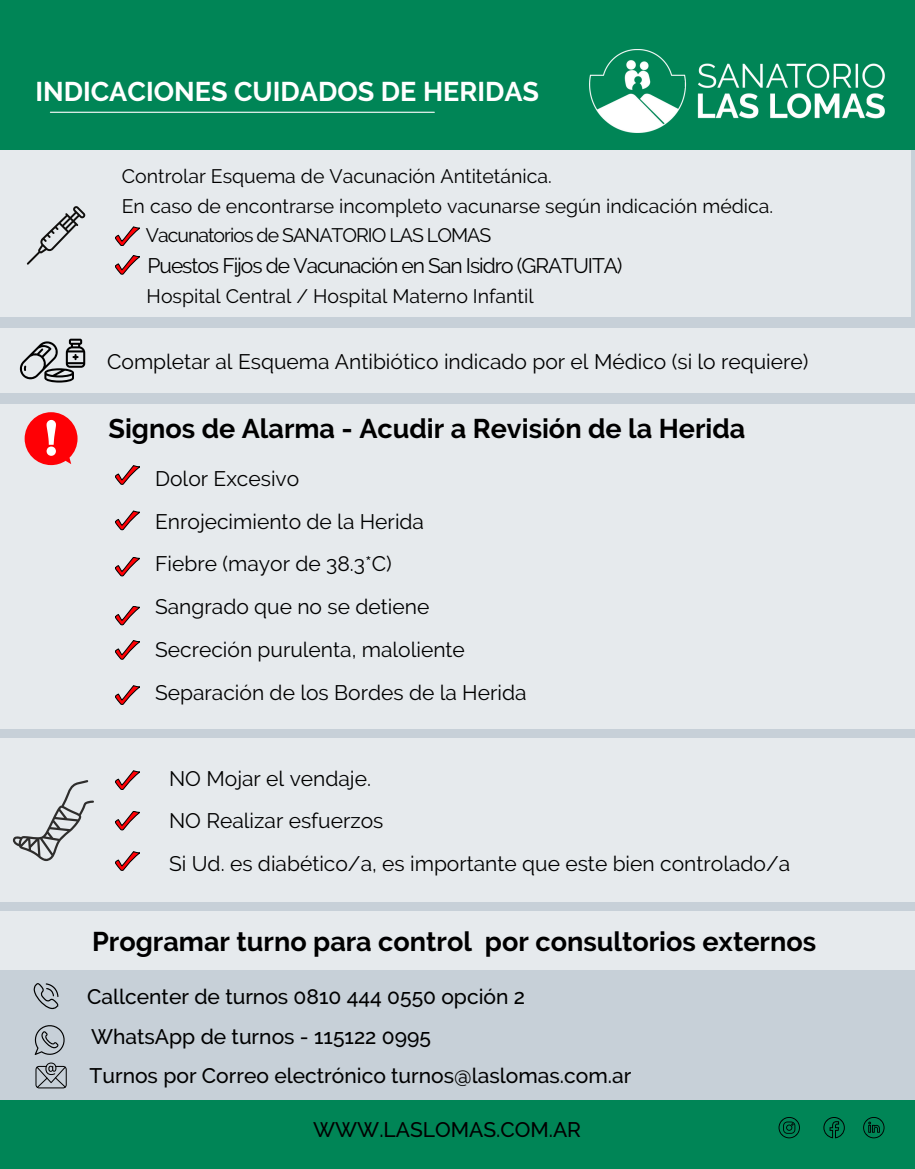
<style>
.page{position:relative;width:915px;height:1169px;background:#008556}
.page>*{position:absolute;margin:0;border:0;box-sizing:border-box;transform-origin:0 0}
.t1{font:700 27px "Raleway";color:#000}
.t2{font:700 27px "Raleway";color:#fff}
.t3{font:21px "Raleway";color:#000}
.t4{font:500 21px "Raleway";color:#000}
.t5{font:21px "Raleway";letter-spacing:-.05em;color:#000}
.t6{font:19.5px "Raleway";color:#000}
.t7{font:19.5px "Raleway";letter-spacing:-.05em;color:#000}
</style>
<div class="page">
<hr style="left:50px;top:112px;width:384px;height:1px;background:#fff">
<svg style="left:823px;top:1117px;width:21px;height:21px"></svg>
<svg style="left:863px;top:1117px;width:21px;height:21px"></svg>
<svg style="left:778px;top:1117px;width:22px;height:21px"></svg>
<img style="left:589px;top:50px;width:295px;height:83px">
<div style="left:0;top:150px;width:915px;height:950px;background:#c7d0d8"></div>
<div style="left:0;top:328px;width:915px;height:64px;background:#e6eaed"></div>
<div style="left:0;top:150px;width:910px;height:166px;background:#e6eaed"></div>
<div style="left:0;top:405px;width:915px;height:324px;background:#e6eaed"></div>
<div style="left:0;top:911px;width:915px;height:59px;background:#e6eaed"></div>
<svg style="left:33px;top:983px;width:26px;height:26px"></svg>
<svg style="left:34px;top:1025px;width:31px;height:30px"></svg>
<svg style="left:35px;top:1062px;width:32px;height:26px"></svg>
<svg style="left:27px;top:206px;width:58px;height:59px"></svg>
<svg style="left:19px;top:339px;width:66px;height:44px"></svg>
<svg style="left:25px;top:412px;width:52px;height:53px"></svg>
<svg style="left:115px;top:466px;width:25px;height:19px"></svg>
<svg style="left:115px;top:511px;width:25px;height:19px"></svg>
<svg style="left:115px;top:557px;width:25px;height:19px"></svg>
<svg style="left:115px;top:606px;width:25px;height:19px"></svg>
<svg style="left:115px;top:640px;width:25px;height:20px"></svg>
<svg style="left:115px;top:686px;width:25px;height:19px"></svg>
<div style="left:0;top:739px;width:915px;height:163px;background:#e6eaed"></div>
<svg style="left:13px;top:780px;width:81px;height:81px"></svg>
<svg style="left:115px;top:771px;width:25px;height:19px"></svg>
<svg style="left:115px;top:811px;width:25px;height:19px"></svg>
<svg style="left:115px;top:852px;width:25px;height:19px"></svg>
<svg style="left:115px;top:227px;width:25px;height:19px"></svg>
<svg style="left:115px;top:255px;width:25px;height:19px"></svg>
<p class="t2" style="left:35px;top:76px;width:505px">INDICACIONES CUIDADOS DE HERIDAS</p>
<p class="t6" style="left:122px;top:165px;width:431px">Controlar Esquema de Vacunación Antitetánica.</p>
<p class="t6" style="left:122px;top:194px;width:653px">En caso de encontrarse incompleto vacunarse según indicación médica.</p>
<p class="t7" style="left:146px;top:223px;width:347px">Vacunatorios de SANATORIO LAS LOMAS</p>
<p class="t5" style="left:148px;top:254px;width:476px">Puestos Fijos de Vacunación en San Isidro (GRATUITA)</p>
<p class="t6" style="left:147px;top:284px;width:388px">Hospital Central / Hospital Materno Infantil</p>
<p class="t3" style="left:107px;top:349px;width:703px">Completar al Esquema Antibiótico indicado por el Médico (si lo requiere)</p>
<p class="t1" style="left:108px;top:412px;width:638px">Signos de Alarma - Acudir a Revisión de la Herida</p>
<p class="t3" style="left:155px;top:466px;width:146px">Dolor Excesivo</p>
<p class="t3" style="left:155px;top:509px;width:270px">Enrojecimiento de la Herida</p>
<p class="t3" style="left:155px;top:552px;width:238px">Fiebre (mayor de 38.3*C)</p>
<p class="t3" style="left:155px;top:594px;width:276px">Sangrado que no se detiene</p>
<p class="t3" style="left:155px;top:637px;width:311px">Secreción purulenta, maloliente</p>
<p class="t3" style="left:155px;top:680px;width:373px">Separación de los Bordes de la Herida</p>
<p class="t3" style="left:169px;top:766px;width:203px">NO Mojar el vendaje.</p>
<p class="t3" style="left:169px;top:809px;width:216px">NO Realizar esfuerzos</p>
<p class="t3" style="left:169px;top:851px;width:622px">Si Ud. es diabético/a, es importante que este bien controlado/a</p>
<p class="t1" style="left:92px;top:925px;width:725px">Programar turno para control por consultorios externos</p>
<p class="t4" style="left:87px;top:984px;width:439px">Callcenter de turnos 0810 444 0550 opción 2</p>
<p class="t4" style="left:91px;top:1024px;width:341px">WhatsApp de turnos - 115122 0995</p>
<p class="t4" style="left:89px;top:1064px;width:543px">Turnos por Correo electrónico turnos@laslomas.com.ar</p>
<p class="t4" style="left:313px;top:1118px;width:269px">WWW.LASLOMAS.COM.AR</p>
</div>
